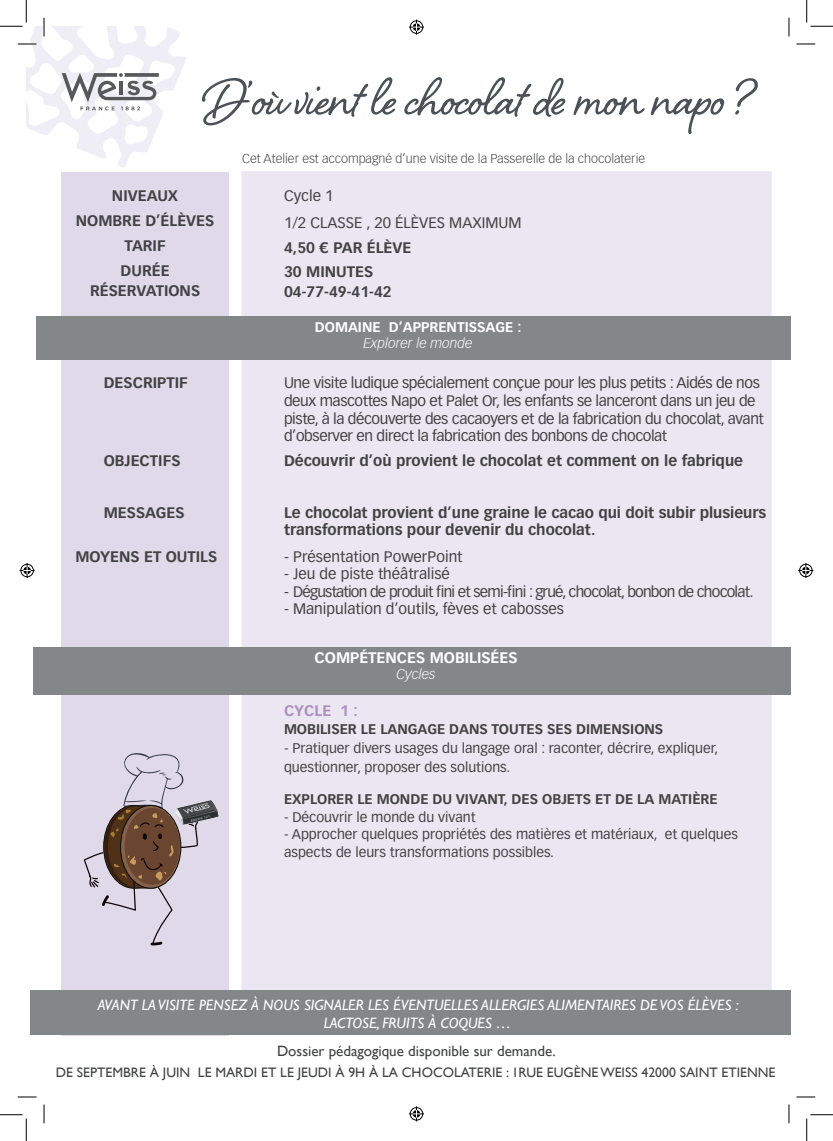
<style>
.page{position:relative;width:833px;height:1141px;background:#fff}
.page>*{position:absolute;margin:0;border:0;box-sizing:border-box;transform-origin:0 0}
.t1{font:66.25px "Shelby";letter-spacing:-.02em;color:#4b5157}
.t2{font:700 15px/25px "Vectora LT Std";color:#414243}
.t3{font:15px/17.5px "Vectora LT Std";letter-spacing:-.025em;color:#414243}
.t4{font:15px/26.8px "Vectora LT Std";color:#414243}
.t5{font:italic 15px/18px "Gill Sans";color:#fff;text-align:center}
.t6{font:15px "Vectora LT Std";letter-spacing:-.05em;color:#414243}
.t7{font:15px "Gill Sans";color:#414243}
.t8{font:700 15px "Vectora LT Std";color:#fff}
.t9{font:700 15px "Vectora LT Std";color:#ae8ec0}
.t10{font:13.75px/18.8px "Vectora LT Std";color:#414243}
.t11{font:700 13.75px "Vectora LT Std";color:#414243}
.t12{font:13.75px "Gill Sans";color:#414243}
.t13{font:700 13.75px "Vectora LT Std";color:#fff}
.t14{font:italic 300 13.75px "Vectora LH46";color:#fff}
.t15{font:300 12.5px "Vectora LH45";color:#414243}
</style>
<div class="page">
<div style="left:61px;top:172px;width:168px;height:863px;background:#dfd9ea"></div>
<div style="left:241px;top:171px;width:530px;height:861px;background:#ebe7f2"></div>
<div style="left:30px;top:990px;width:759px;height:44px;background:#838788"></div>
<div style="left:36px;top:315px;width:753px;height:44px;background:#838788"></div>
<div style="left:33px;top:647px;width:756px;height:47px;background:#838788"></div>
<svg style="left:83px;top:753px;width:115px;height:193px"></svg>
<img style="left:172px;top:798px;width:47px;height:29px">
<svg style="left:796px;top:43px;width:18px;height:2px"></svg>
<svg style="left:18px;top:1096px;width:18px;height:1px"></svg>
<svg style="left:796px;top:1096px;width:18px;height:1px"></svg>
<svg style="left:43px;top:1104px;width:2px;height:19px"></svg>
<svg style="left:788px;top:18px;width:1px;height:18px"></svg>
<svg style="left:788px;top:1104px;width:1px;height:19px"></svg>
<svg style="left:0;top:0;width:186px;height:167px"></svg>
<svg style="left:0;top:1114px;width:27px;height:26px"></svg>
<svg style="left:806px;top:0;width:26px;height:27px"></svg>
<svg style="left:806px;top:1114px;width:26px;height:26px"></svg>
<svg style="left:409px;top:20px;width:15px;height:15px"></svg>
<svg style="left:409px;top:1106px;width:15px;height:15px"></svg>
<svg style="left:20px;top:563px;width:15px;height:15px"></svg>
<svg style="left:798px;top:563px;width:14px;height:15px"></svg>
<h1 class="t1" style="left:205px;top:53px;width:554px">D’où vient le chocolat de mon napo?</h1>
<p class="t2" style="left:76px;top:183px;width:140px;text-align:center">NIVEAUX<br>NOMBRE D’ÉLÈVES<br>TARIF<br>DURÉE</p>
<p class="t2" style="left:90px;top:278px;width:112px">RÉSERVATIONS</p>
<p class="t15" style="left:242px;top:151px;width:404px">Cet Atelier est accompagné d’une visite de la Passerelle de la chocolaterie</p>
<p class="t4" style="left:284px;top:182px;width:239px">Cycle 1<br>1/2 CLASSE , 20 ÉLÈVES MAXIMUM</p>
<p class="t2" style="left:284px;top:236px;width:129px;line-height:23.8px">4,50 € PAR ÉLÈVE<br>30 MINUTES</p>
<p class="t2" style="left:284px;top:279px;width:109px">04-77-49-41-42</p>
<p class="t13" style="left:315px;top:318px;width:208px">DOMAINE D’APPRENTISSAGE :</p>
<p class="t14" style="left:363px;top:335px;width:110px">Explorer le monde</p>
<p class="t2" style="left:104px;top:370px;width:85px">DESCRIPTIF</p>
<p class="t3" style="left:284px;top:374px;width:481px">Une visite ludique spécialement conçue pour les plus petits : Aidés de nos deux mascottes Napo et Palet Or, les enfants se lanceront dans un jeu de piste, à la découverte des cacaoyers et de la fabrication du chocolat, avant d’observer en direct la fabrication des bonbons de chocolat</p>
<p class="t2" style="left:104px;top:448px;width:78px">OBJECTIFS</p>
<p class="t2" style="left:284px;top:448px;width:460px">Découvrir d’où provient le chocolat et comment on le fabrique</p>
<p class="t2" style="left:104px;top:500px;width:82px">MESSAGES</p>
<p class="t2" style="left:284px;top:503px;width:483px;line-height:17.5px">Le chocolat provient d’une graine le cacao qui doit subir plusieurs transformations pour devenir du chocolat.</p>
<p class="t2" style="left:75px;top:543px;width:143px">MOYENS ET OUTILS</p>
<p class="t4" style="left:284px;top:543px;width:180px">- Présentation PowerPoint</p>
<p class="t4" style="left:284px;top:560px;width:167px">- Jeu de piste théâtralisé</p>
<p class="t6" style="left:284px;top:582px;width:470px">- Dégustation de produit fini et semi-fini : grué, chocolat, bonbon de chocolat.</p>
<p class="t4" style="left:284px;top:595px;width:281px">- Manipulation d’outils, fèves et cabosses</p>
<p class="t8" style="left:314px;top:648px;width:204px">COMPÉTENCES MOBILISÉES</p>
<p class="t14" style="left:396px;top:666px;width:40px">Cycles</p>
<p class="t9" style="left:284px;top:701px;width:75px">CYCLE 1 :</p>
<p class="t11" style="left:284px;top:721px;width:380px">MOBILISER LE LANGAGE DANS TOUTES SES DIMENSIONS</p>
<p class="t10" style="left:284px;top:738px;width:435px">- Pratiquer divers usages du langage oral : raconter, décrire, expliquer, questionner, proposer des solutions.</p>
<p class="t11" style="left:284px;top:791px;width:435px">EXPLORER LE MONDE DU VIVANT, DES OBJETS ET DE LA MATIÈRE</p>
<p class="t10" style="left:284px;top:807px;width:193px">- Découvrir le monde du vivant</p>
<p class="t10" style="left:284px;top:825px;width:455px;line-height:17.5px">- Approcher quelques propriétés des matières et matériaux, et quelques aspects de leurs transformations possibles.</p>
<p class="t5" style="left:98px;top:996px;width:642px">AVANT LA VISITE PENSEZ À NOUS SIGNALER LES ÉVENTUELLES ALLERGIES ALIMENTAIRES DE VOS ÉLÈVES :<br>LACTOSE, FRUITS À COQUES …</p>
<p class="t7" style="left:277px;top:1041px;width:280px">Dossier pédagogique disponible sur demande.</p>
<p class="t12" style="left:56px;top:1063px;width:720px">DE SEPTEMBRE À JUIN LE MARDI ET LE JEUDI À 9H À LA CHOCOLATERIE : 1RUE EUGÈNE WEISS 42000 SAINT ETIENNE</p>
</div>
